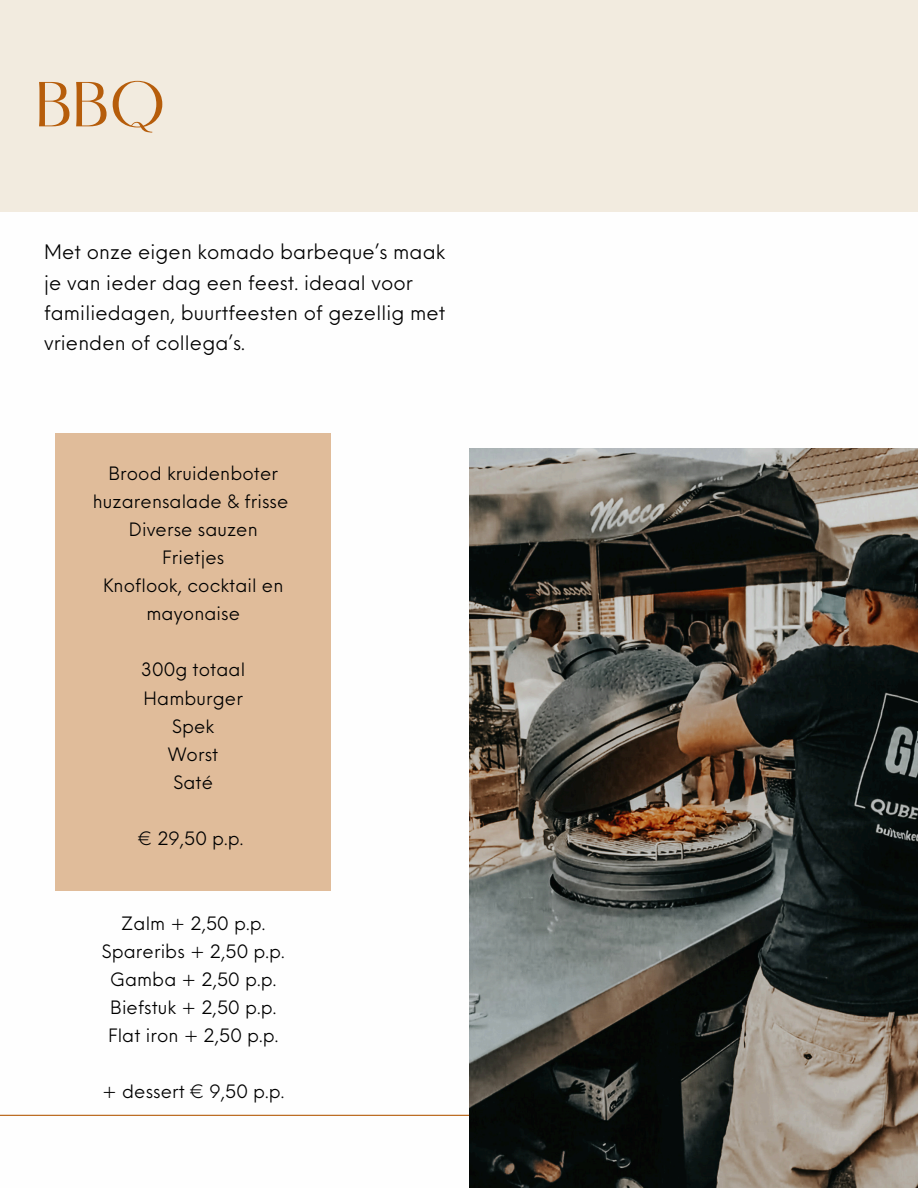
<style>
.page{position:relative;width:918px;height:1188px;background:#fff}
.page>*{position:absolute;margin:0;border:0;box-sizing:border-box;transform-origin:0 0}
.t1{font:55.5px "Hatton";color:#b65d0b}
.t2{font:19.5px/30.3px "Neue Einstellung";letter-spacing:.005em;color:#000}
.t3{font:18px/28.2px "Neue Einstellung";letter-spacing:.005em;color:#000;text-align:center}
</style>
<div class="page">
<div style="left:0;top:0;width:918px;height:212px;background:#f2ebdf"></div>
<hr style="left:0;top:1115px;width:918px;height:1px;background:#b65d0b">
<div style="left:56px;top:433px;width:275px;height:457px;background:#e0bc9a"></div>
<img style="left:470px;top:449px;width:448px;height:739px">
<h1 class="t1" style="left:35px;top:79px;width:132px">BBQ</h1>
<p class="t2" style="left:44px;top:235px;width:403px">Met onze eigen komado barbeque’s maak je van ieder dag een feest. ideaal voor familiedagen, buurtfeesten of gezellig met vrienden of collega’s.</p>
<p class="t3" style="left:108px;top:457px;width:171px">Brood kruidenboter</p>
<p class="t3" style="left:93px;top:485px;width:197px">huzarensalade &amp; frisse</p>
<p class="t3" style="left:129px;top:513px;width:130px">Diverse sauzen</p>
<p class="t3" style="left:162px;top:541px;width:63px">Frietjes</p>
<p class="t3" style="left:103px;top:570px;width:182px">Knoflook, cocktail en mayonaise</p>
<p class="t3" style="left:141px;top:654px;width:105px">300g totaal</p>
<p class="t3" style="left:144px;top:682px;width:101px">Hamburger</p>
<p class="t3" style="left:172px;top:710px;width:44px">Spek</p>
<p class="t3" style="left:168px;top:738px;width:52px">Worst</p>
<p class="t3" style="left:173px;top:766px;width:41px">Saté</p>
<p class="t3" style="left:138px;top:823px;width:107px">€ 29,50 p.p.</p>
<p class="t3" style="left:121px;top:907px;width:146px">Zalm + 2,50 p.p.</p>
<p class="t3" style="left:102px;top:935px;width:184px">Spareribs + 2,50 p.p.</p>
<p class="t3" style="left:110px;top:963px;width:168px">Gamba + 2,50 p.p.</p>
<p class="t3" style="left:110px;top:991px;width:168px">Biefstuk + 2,50 p.p.</p>
<p class="t3" style="left:108px;top:1020px;width:172px">Flat iron + 2,50 p.p.</p>
<p class="t3" style="left:102px;top:1076px;width:184px">+ dessert € 9,50 p.p.</p>
</div>
